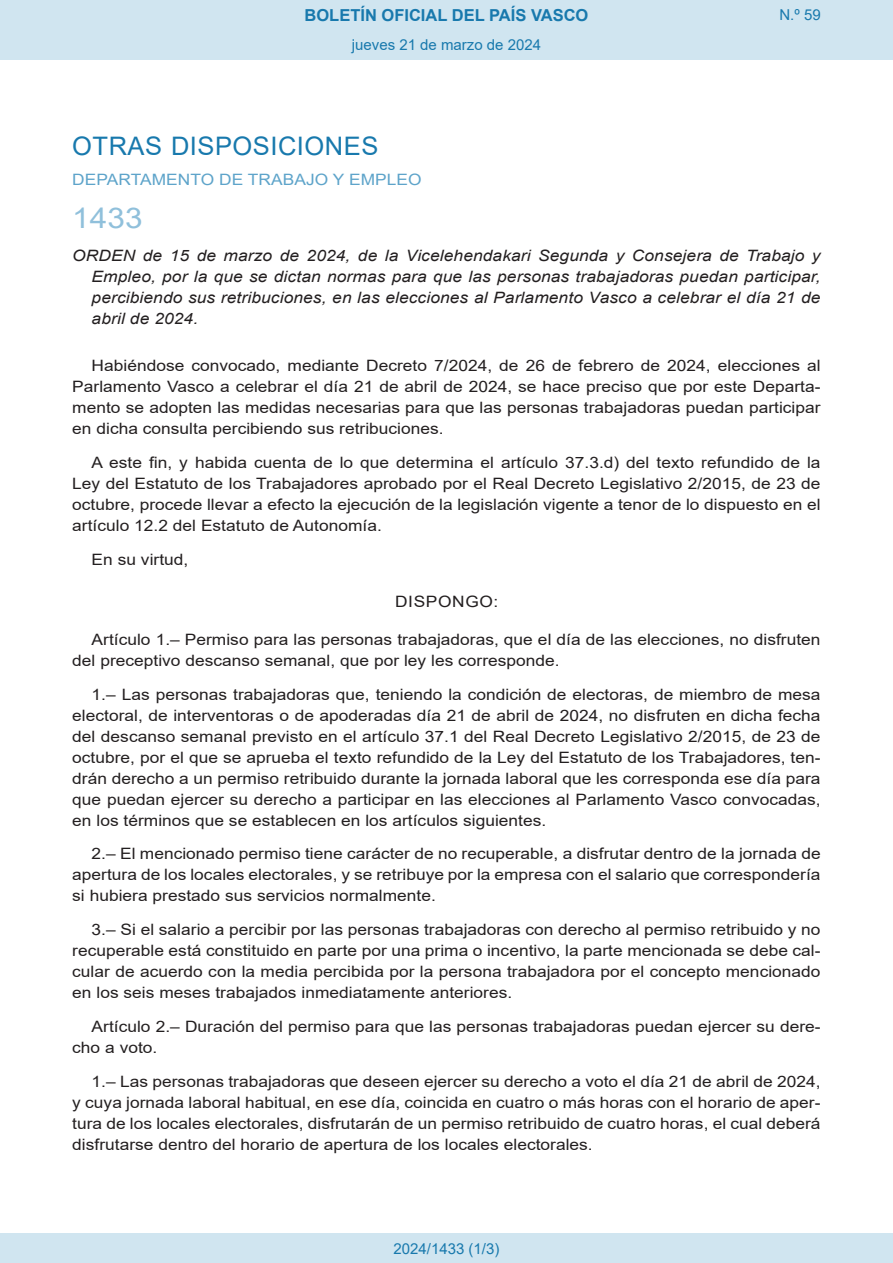
<style>
.page{position:relative;width:893px;height:1263px;background:#fff}
.page>*{position:absolute;margin:0;border:0;box-sizing:border-box;transform-origin:0 0}
.BOPVOrden{font:28.5px "Arial";color:#90c0db;scale:1.11 1}
.BOPVSeccion{font:25.5px "Arial";letter-spacing:.02em;color:#1879ad}
.t1{font:700 16.5px "Arial";color:#1879ad}
.BOPVDetalle{font:15.6px/21px "Arial";color:#231f20;text-align:justify;scale:1.11 1}
.BOPVTitulo{font:italic 15.6px/21px "Arial";letter-spacing:.005em;color:#231f20;text-align:justify;scale:1.11 1}
.BOPVOrganismo{font:15.6px "Arial";letter-spacing:.005em;color:#5ea4ca;scale:1.11 1}
.BOPVClave{font:15.6px "Arial";letter-spacing:.035em;color:#231f20;scale:1.11 1}
.Paginacion_Centro{font:15px "Arial";color:#1879ad}
</style>
<div class="page">
<div style="left:0;top:0;width:893px;height:60px;background:#d0e5f0"></div>
<div style="left:0;top:1233px;width:893px;height:30px;background:#d0e5f0"></div>
<p class="t1" style="left:305px;top:3px;width:285px">BOLETÍN OFICIAL DEL PAÍS VASCO</p>
<p class="Paginacion_Centro" style="left:352px;top:35px;width:191px">jueves 21 de marzo de 2024</p>
<p class="Paginacion_Centro" style="left:779px;top:5px;width:43px">N.º 59</p>
<p class="BOPVSeccion" style="left:72px;top:128px;width:308px">OTRAS DISPOSICIONES</p>
<p class="BOPVOrganismo" style="left:72px;top:169px;width:316px">DEPARTAMENTO DE TRABAJO Y EMPLEO</p>
<p class="BOPVOrden" style="left:72px;top:198px;width:65px">1433</p>
<p class="BOPVTitulo" style="left:92px;top:246px;width:658px;text-indent:-19px">ORDEN de 15 de marzo de 2024, de la Vicelehendakari Segunda y Consejera de Trabajo y Empleo, por la que se dictan normas para que las personas trabajadoras puedan participar, percibiendo sus retribuciones, en las elecciones al Parlamento Vasco a celebrar el día 21 de abril de 2024.</p>
<p class="BOPVDetalle" style="left:72px;top:355px;width:676px;text-indent:19px">Habiéndose convocado, mediante Decreto 7/2024, de 26 de febrero de 2024, elecciones al Parlamento Vasco a celebrar el día 21 de abril de 2024, se hace preciso que por este Departa&shy;mento se adopten las medidas necesarias para que las personas trabajadoras puedan participar en dicha consulta percibiendo sus retribuciones.</p>
<p class="BOPVDetalle" style="left:72px;top:452px;width:676px;text-indent:19px">A este fin, y habida cuenta de lo que determina el artículo 37.3.d) del texto refundido de la Ley del Estatuto de los Trabajadores aprobado por el Real Decreto Legislativo 2/2015, de 23 de octubre, procede llevar a efecto la ejecución de la legislación vigente a tenor de lo dispuesto en el artículo 12.2 del Estatuto de Autonomía.</p>
<p class="BOPVDetalle" style="left:92px;top:548px;width:89px">En su virtud,</p>
<p class="BOPVClave" style="left:395px;top:591px;width:94px">DISPONGO:</p>
<p class="BOPVDetalle" style="left:72px;top:629px;width:676px;text-indent:19px">Artículo 1.– Permiso para las personas trabajadoras, que el día de las elecciones, no disfruten del preceptivo descanso semanal, que por ley les corresponde.</p>
<p class="BOPVDetalle" style="left:72px;top:683px;width:676px;text-indent:19px">1.– Las personas trabajadoras que, teniendo la condición de electoras, de miembro de mesa electoral, de interventoras o de apoderadas día 21 de abril de 2024, no disfruten en dicha fecha del descanso semanal previsto en el artículo 37.1 del Real Decreto Legislativo 2/2015, de 23 de octubre, por el que se aprueba el texto refundido de la Ley del Estatuto de los Trabajadores, ten&shy;drán derecho a un permiso retribuido durante la jornada laboral que les corresponda ese día para que puedan ejercer su derecho a participar en las elecciones al Parlamento Vasco convocadas, en los términos que se establecen en los artículos siguientes.</p>
<p class="BOPVDetalle" style="left:72px;top:843px;width:676px;text-indent:19px">2.– El mencionado permiso tiene carácter de no recuperable, a disfrutar dentro de la jornada de apertura de los locales electorales, y se retribuye por la empresa con el salario que correspondería si hubiera prestado sus servicios normalmente.</p>
<p class="BOPVDetalle" style="left:72px;top:919px;width:676px;text-indent:19px">3.– Si el salario a percibir por las personas trabajadoras con derecho al permiso retribuido y no recuperable está constituido en parte por una prima o incentivo, la parte mencionada se debe cal&shy;cular de acuerdo con la media percibida por la persona trabajadora por el concepto mencionado en los seis meses trabajados inmediatamente anteriores.</p>
<p class="BOPVDetalle" style="left:72px;top:1016px;width:676px;text-indent:19px">Artículo 2.– Duración del permiso para que las personas trabajadoras puedan ejercer su dere&shy;cho a voto.</p>
<p class="BOPVDetalle" style="left:72px;top:1070px;width:676px;text-indent:19px">1.– Las personas trabajadoras que deseen ejercer su derecho a voto el día 21 de abril de 2024, y cuya jornada laboral habitual, en ese día, coincida en cuatro o más horas con el horario de aper&shy;tura de los locales electorales, disfrutarán de un permiso retribuido de cuatro horas, el cual deberá disfrutarse dentro del horario de apertura de los locales electorales.</p>
<p class="Paginacion_Centro" style="left:393px;top:1238px;width:107px">2024/1433 (1/3)</p>
</div>
